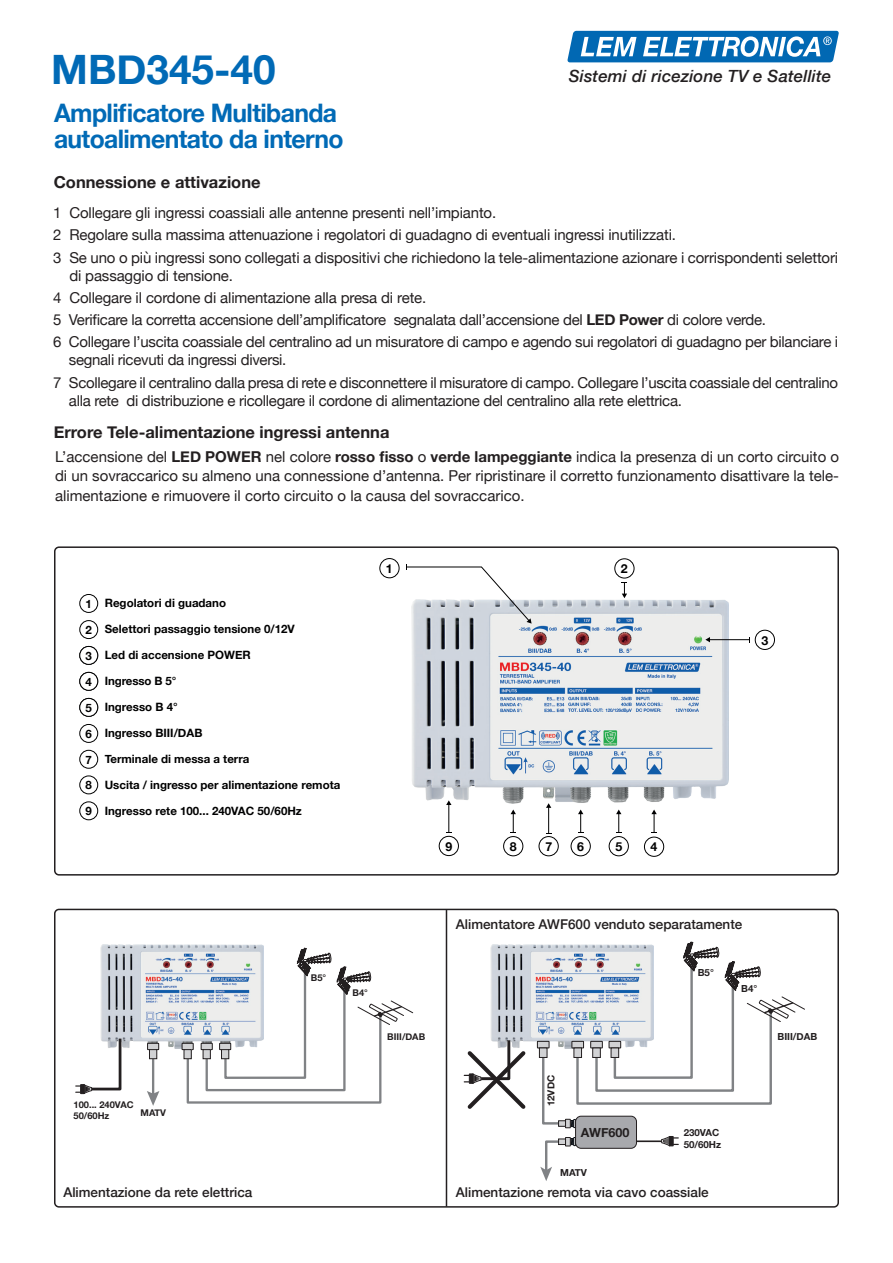
<style>
.page{position:relative;width:893px;height:1263px;background:#fff}
.page>*{position:absolute;margin:0;border:0;box-sizing:border-box;transform-origin:0 0}
.CODICE_Prodotto_ITA{font:700 40.5px "Helvetica Neue";color:#016ab6}
.t1{font:700 25.5px "Helvetica Neue";letter-spacing:-.025em;color:#016ab6}
.t2{font:italic 500 16.8px "Helvetica Neue";letter-spacing:.01em;color:#231f20}
.t3{font:700 16.5px "Helvetica Neue";color:#231f20}
.t4{font:15px/18px "Helvetica Neue";letter-spacing:-.02em;color:#231f20}
.t5{font:500 13.5px "Helvetica Neue";color:#231f20}
.t6{font:700 12.6px "Helvetica Neue";color:#231f20}
.t7{font:700 12.3px "Helvetica Neue";color:#000001}
.t8{font:700 11.55px "Helvetica Neue";color:#000001}
.t9{font:700 9.75px/11.7px "Helvetica Neue";color:#231f20}
.t10{font:700 9.3px/11.1px "Helvetica Neue";color:#231f20}
.s1{font-weight:700}
</style>
<div class="page">
<svg style="left:567px;top:31px;width:272px;height:31px"></svg>
<div style="left:54px;top:546px;width:785px;height:329px;border:2px solid #231f20;border-radius:4px"></div>
<img style="left:412px;top:600px;width:316px;height:203px">
<div style="left:79px;top:620px;width:19px;height:19px;border:1px solid #000001;border-radius:50%"></div>
<div style="left:79px;top:594px;width:19px;height:19px;border:1px solid #000001;border-radius:50%"></div>
<div style="left:79px;top:672px;width:19px;height:19px;border:1px solid #000001;border-radius:50%"></div>
<div style="left:79px;top:646px;width:19px;height:19px;border:1px solid #000001;border-radius:50%"></div>
<div style="left:79px;top:698px;width:19px;height:19px;border:1px solid #000001;border-radius:50%"></div>
<div style="left:79px;top:724px;width:19px;height:19px;border:1px solid #000001;border-radius:50%"></div>
<div style="left:79px;top:750px;width:19px;height:18px;border:1px solid #000001;border-radius:50%"></div>
<div style="left:79px;top:776px;width:19px;height:18px;border:1px solid #000001;border-radius:50%"></div>
<div style="left:79px;top:801px;width:19px;height:19px;border:1px solid #000001;border-radius:50%"></div>
<div style="left:644px;top:837px;width:20px;height:20px;border:1px solid #000001;border-radius:50%"></div>
<svg style="left:651px;top:809px;width:6px;height:24px"></svg>
<div style="left:614px;top:558px;width:20px;height:20px;border:1px solid #000001;border-radius:50%"></div>
<svg style="left:621px;top:582px;width:6px;height:16px"></svg>
<div style="left:609px;top:836px;width:20px;height:20px;border:1px solid #000001;border-radius:50%"></div>
<svg style="left:616px;top:809px;width:6px;height:24px"></svg>
<div style="left:571px;top:836px;width:20px;height:20px;border:1px solid #000001;border-radius:50%"></div>
<svg style="left:578px;top:809px;width:6px;height:24px"></svg>
<div style="left:539px;top:836px;width:20px;height:20px;border:1px solid #000001;border-radius:50%"></div>
<svg style="left:546px;top:803px;width:6px;height:31px"></svg>
<div style="left:503px;top:836px;width:20px;height:20px;border:1px solid #000001;border-radius:50%"></div>
<svg style="left:510px;top:809px;width:6px;height:24px"></svg>
<div style="left:439px;top:836px;width:20px;height:20px;border:1px solid #000001;border-radius:50%"></div>
<svg style="left:446px;top:800px;width:6px;height:33px"></svg>
<div style="left:755px;top:630px;width:20px;height:20px;border:1px solid #000001;border-radius:50%"></div>
<hr style="left:709px;top:639px;width:40px;height:1px;background:#000001">
<svg style="left:705px;top:637px;width:5px;height:5px"></svg>
<div style="left:380px;top:558px;width:19px;height:20px;border:1px solid #000001;border-radius:50%"></div>
<svg style="left:406px;top:564px;width:126px;height:60px"></svg>
<img style="left:101px;top:945px;width:162px;height:104px">
<svg style="left:76px;top:1037px;width:47px;height:57px"></svg>
<hr style="left:152px;top:1054px;width:2px;height:42px;background:#808285">
<svg style="left:147px;top:1091px;width:12px;height:15px"></svg>
<div style="left:148px;top:1043px;width:11px;height:6px;background:#d1d2d4"></div>
<div style="left:148px;top:1043px;width:11px;height:7px;border:1px solid #231f20"></div>
<div style="left:149px;top:1049px;width:8px;height:10px;background:#d1d2d4"></div>
<div style="left:149px;top:1049px;width:8px;height:10px;border:1px solid #231f20"></div>
<div style="left:182px;top:1043px;width:11px;height:6px;background:#d1d2d4"></div>
<div style="left:182px;top:1043px;width:11px;height:7px;border:1px solid #231f20"></div>
<div style="left:184px;top:1049px;width:7px;height:10px;border:1px solid #231f20"></div>
<svg style="left:185px;top:947px;width:229px;height:157px"></svg>
<img style="left:491px;top:945px;width:50px;height:104px">
<div style="left:537px;top:1041px;width:12px;height:7px;background:#d1d2d4"></div>
<div style="left:537px;top:1041px;width:12px;height:7px;border:1px solid #231f20"></div>
<div style="left:539px;top:1048px;width:8px;height:9px;border:1px solid #231f20"></div>
<svg style="left:464px;top:1039px;width:65px;height:70px"></svg>
<div style="left:576px;top:1116px;width:60px;height:32px;background:#a8a9ad;border-radius:6px"></div>
<div style="left:575px;top:1116px;width:62px;height:32px;border:1px solid #231f20;border-radius:6px"></div>
<svg style="left:540px;top:1137px;width:36px;height:44px"></svg>
<div style="left:558px;top:1139px;width:8px;height:5px;border:1px solid #231f20"></div>
<hr style="left:637px;top:1140px;width:24px;height:2px;background:#231f20">
<svg style="left:661px;top:1136px;width:17px;height:11px"></svg>
<svg style="left:541px;top:941px;width:264px;height:187px"></svg>
<div style="left:54px;top:909px;width:785px;height:298px;border:2px solid #231f20;border-radius:4px"></div>
<hr style="left:446px;top:910px;width:1px;height:296px;background:#231f20">
<p class="CODICE_Prodotto_ITA" style="left:51px;top:38px;width:226px">MBD345-40</p>
<p class="t1" style="left:54px;top:93px;width:285px">Amplificatore Multibanda</p>
<p class="t1" style="left:54px;top:119px;width:291px">autoalimentato da interno</p>
<p class="t3" style="left:54px;top:169px;width:208px">Connessione e attivazione</p>
<p class="t2" style="left:569px;top:62px;width:264px">Sistemi di ricezione TV e Satellite</p>
<p class="t4" style="left:53px;top:205px;width:445px">1 Collegare gli ingressi coassiali alle antenne presenti nell’impianto.</p>
<p class="t4" style="left:53px;top:227px;width:624px">2 Regolare sulla massima attenuazione i regolatori di guadagno di eventuali ingressi inutilizzati.</p>
<p class="t4" style="left:69px;top:249px;width:770px;text-indent:-16px">3 Se uno o più ingressi sono collegati a dispositivi che richiedono la tele-alimentazione azionare i corrispondenti selettori di passaggio di tensione.</p>
<p class="t4" style="left:53px;top:289px;width:375px">4 Collegare il cordone di alimentazione alla presa di rete.</p>
<p class="t4" style="left:53px;top:312px;width:714px">5 Verificare la corretta accensione dell’amplificatore segnalata dall’accensione del <span class="s1">LED Power</span> di colore verde.</p>
<p class="t4" style="left:69px;top:334px;width:771px;text-indent:-16px">6 Collegare l’uscita coassiale del centralino ad un misuratore di campo e agendo sui regolatori di guadagno per bilanciare i segnali ricevuti da ingressi diversi.</p>
<p class="t4" style="left:69px;top:374px;width:771px;text-indent:-16px">7 Scollegare il centralino dalla presa di rete e disconnettere il misuratore di campo. Collegare l’uscita coassiale del centralino alla rete di distribuzione e ricollegare il cordone di alimentazione del centralino alla rete elettrica.</p>
<p class="t3" style="left:54px;top:419px;width:337px">Errore Tele-alimentazione ingressi antenna</p>
<p class="t4" style="left:55px;top:448px;width:785px;line-height:19.5px;text-align:justify">L’accensione del <span class="s1">LED POWER</span> nel colore <span class="s1">rosso fisso</span> o <span class="s1">verde lampeggiante</span> indica la presenza di un corto circuito o di un sovraccarico su almeno una connessione d’antenna. Per ripristinare il corretto funzionamento disattivare la tele&shy;alimentazione e rimuovere il corto circuito o la causa del sovraccarico.</p>
<p class="t8" style="left:86px;top:594px;width:142px">1 Regolatori di guadano</p>
<p class="t8" style="left:86px;top:620px;width:211px">2 Selettori passaggio tensione 0/12V</p>
<p class="t8" style="left:86px;top:646px;width:167px">13 Led di accensione POWER</p>
<p class="t8" style="left:86px;top:672px;width:92px">14 Ingresso B 5°</p>
<p class="t8" style="left:86px;top:698px;width:94px">15 Ingresso B 4°</p>
<p class="t8" style="left:86px;top:724px;width:118px">6 Ingresso BIII/DAB</p>
<p class="t8" style="left:86px;top:750px;width:165px">7 Terminale di messa a terra</p>
<p class="t8" style="left:86px;top:775px;width:256px">8 Uscita / ingresso per alimentazione remota</p>
<p class="t8" style="left:86px;top:801px;width:218px">9 Ingresso rete 100... 240VAC 50/60Hz</p>
<p class="t7" style="left:386px;top:559px;width:8px">1</p>
<p class="t7" style="left:621px;top:559px;width:8px">2</p>
<p class="t7" style="left:445px;top:836px;width:8px">9</p>
<p class="t7" style="left:510px;top:837px;width:8px">8</p>
<p class="t7" style="left:545px;top:837px;width:8px">7</p>
<p class="t7" style="left:577px;top:837px;width:8px">6</p>
<p class="t7" style="left:615px;top:837px;width:8px">5</p>
<p class="t7" style="left:650px;top:837px;width:8px">4</p>
<p class="t7" style="left:761px;top:630px;width:8px">3</p>
<p class="t10" style="left:74px;top:1099px;width:61px">100... 240VAC<br>50/60Hz</p>
<p class="t10" style="left:141px;top:1107px;width:27px">MATV</p>
<p class="t10" style="left:311px;top:972px;width:17px">B5°</p>
<p class="t10" style="left:352px;top:988px;width:17px">B4°</p>
<p class="t10" style="left:387px;top:1032px;width:39px">BIII/DAB</p>
<p class="t5" style="left:456px;top:913px;width:288px">Alimentatore AWF600 venduto separatamente</p>
<p class="t9" style="left:698px;top:967px;width:18px">B5°</p>
<p class="t9" style="left:741px;top:983px;width:18px">B4°</p>
<p class="t9" style="left:545px;top:1106px;width:33px;rotate:-90deg">12VDC</p>
<p class="t6" style="left:581px;top:1122px;width:50px">AWF600</p>
<p class="t9" style="left:684px;top:1127px;width:39px">230VAC<br>50/60Hz</p>
<p class="t9" style="left:560px;top:1167px;width:28px">MATV</p>
<p class="t5" style="left:63px;top:1182px;width:191px">Alimentazione da rete elettrica</p>
<p class="t5" style="left:456px;top:1182px;width:254px">Alimentazione remota via cavo coassiale</p>
<p class="t9" style="left:777px;top:1031px;width:41px">BIII/DAB</p>
</div>
